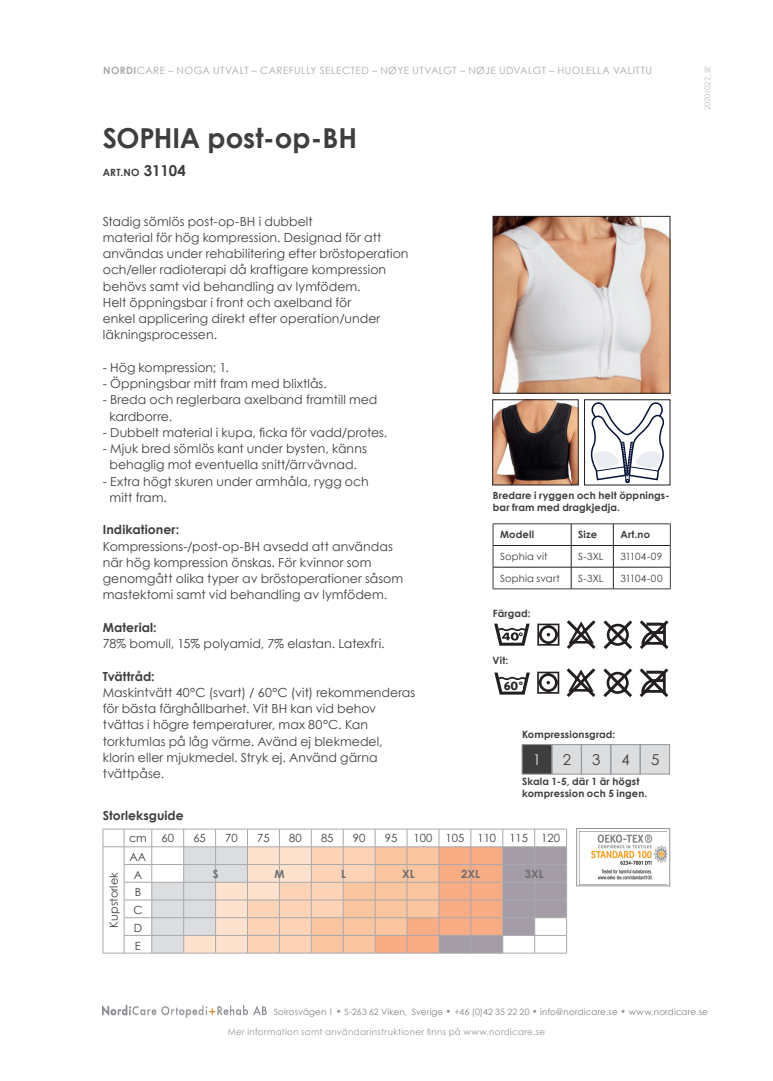
<style>
.page{position:relative;width:773px;height:1081px;background:#fff}
.page>*{position:absolute;margin:0;border:0;box-sizing:border-box;transform-origin:0 0}
.t1{font:700 27.5px "Century Gothic";letter-spacing:-.005em;color:#3e3e3f}
.t2{font:15px "Century Gothic";color:#3e3e3f}
.t3{font:15px "Century Gothic";color:#dcdddf}
.t4{font:12.5px/16.2px "Century Gothic";letter-spacing:.005em;color:#3e3e3f}
.t5{font:700 12.5px "Century Gothic";letter-spacing:.005em;color:#3e3e3f}
.t6{font:700 12.5px "Seravek";color:#231f20}
.t7{font:11.25px/17.8px "Century Gothic";color:#3e3e3f;text-align:center}
.t8{font:700 11.25px "Century Gothic";color:#6c6d70}
.t9{font:700 10px/12px "Century Gothic";letter-spacing:.01em;color:#3e3e3f}
.t10{font:10px "Century Gothic";letter-spacing:.045em;color:#a8a9ad}
.t11{font:10px "Century Gothic";letter-spacing:.01em;color:#3e3e3f}
.t12{font:700 10px "Century Gothic";color:#3e3e3f}
.t13{font:8.75px "Century Gothic";letter-spacing:.02em;color:#808285}
.t14{font:8.75px "Century Gothic";letter-spacing:.04em;color:#939598}
.t15{font:7.5px "Century Gothic";color:#bcbdc0}
.s1{font-weight:700}
.s2{font-size:15px}
.s3{font-weight:700;font-size:10px;color:#939598}
</style>
<div class="page">
<svg style="left:494px;top:623px;width:35px;height:23px"></svg>
<svg style="left:567px;top:620px;width:28px;height:29px"></svg>
<svg style="left:603px;top:620px;width:29px;height:29px"></svg>
<svg style="left:640px;top:620px;width:28px;height:29px"></svg>
<svg style="left:537px;top:623px;width:22px;height:23px"></svg>
<svg style="left:566px;top:668px;width:29px;height:29px"></svg>
<svg style="left:603px;top:668px;width:29px;height:29px"></svg>
<svg style="left:639px;top:668px;width:29px;height:29px"></svg>
<svg style="left:537px;top:671px;width:22px;height:23px"></svg>
<svg style="left:494px;top:672px;width:35px;height:22px"></svg>
<img style="left:103px;top:1006px;width:163px;height:11px">
<hr style="left:493px;top:523px;width:78px;height:1px;background:#3e3e3f">
<hr style="left:571px;top:523px;width:42px;height:1px;background:#3e3e3f">
<hr style="left:613px;top:523px;width:57px;height:1px;background:#3e3e3f">
<svg style="left:492px;top:524px;width:179px;height:65px"></svg>
<hr style="left:493px;top:588px;width:78px;height:1px;background:#3e3e3f">
<hr style="left:571px;top:588px;width:42px;height:1px;background:#3e3e3f">
<hr style="left:613px;top:588px;width:57px;height:1px;background:#3e3e3f">
<hr style="left:493px;top:567px;width:78px;height:1px;background:#231f20">
<hr style="left:571px;top:567px;width:42px;height:1px;background:#231f20">
<hr style="left:613px;top:567px;width:57px;height:1px;background:#231f20">
<img style="left:495px;top:218px;width:173px;height:173px">
<div style="left:493px;top:216px;width:177px;height:177px;border:1px solid #231f20"></div>
<svg style="left:590px;top:402px;width:75px;height:81px"></svg>
<img style="left:494px;top:402px;width:82px;height:81px">
<svg style="left:103px;top:829px;width:464px;height:125px"></svg>
<hr style="left:502px;top:953px;width:32px;height:1px;background:#a8a9ad">
<div style="left:522px;top:744px;width:30px;height:30px;background:#3e3e3f;border:1px solid #939598"></div>
<div style="left:552px;top:744px;width:29px;height:30px;background:#dcdddf;border:1px solid #939598"></div>
<div style="left:610px;top:744px;width:30px;height:30px;background:#dcdddf;border:1px solid #939598"></div>
<div style="left:640px;top:744px;width:29px;height:30px;background:#dcdddf;border:1px solid #939598"></div>
<div style="left:581px;top:744px;width:29px;height:30px;background:#dcdddf;border:1px solid #939598"></div>
<div style="left:576px;top:828px;width:93px;height:58px;border:1px solid #939598"></div>
<img style="left:579px;top:831px;width:87px;height:53px">
<p class="t10" style="left:103px;top:64px;width:550px"><span class="s1">NORDI</span>CARE – NOGA UTVALT – CAREFULLY SELECTED – NØYE UTVALGT – NØJE UDVALGT – HUOLELLA VALITTU</p>
<h1 class="t1" style="left:103px;top:121px;width:256px">SOPHIA post-op-BH</h1>
<p class="t12" style="left:103px;top:166px;width:84px">ART.NO <span class="s2">31104</span></p>
<p class="t4" style="left:103px;top:213px;width:307px">Stadig sömlös post-op-BH i dubbelt<br>material för hög kompression. Designad för att användas under rehabilitering efter bröstoperation och/eller radioterapi då kraftigare kompression behövs samt vid behandling av lymfödem.<br>Helt öppningsbar i front och axelband för<br>enkel applicering direkt efter operation/under läkningsprocessen.</p>
<p class="t4" style="left:103px;top:359px;width:128px">- Hög kompression; 1.</p>
<p class="t4" style="left:103px;top:375px;width:225px">- Öppningsbar mitt fram med blixtlås.</p>
<p class="t4" style="left:109px;top:391px;width:269px;text-indent:-7px">- Breda och reglerbara axelband framtill med kardborre.</p>
<p class="t4" style="left:103px;top:424px;width:286px">- Dubbelt material i kupa, ficka för vadd/protes.</p>
<p class="t4" style="left:103px;top:440px;width:265px;text-align:center">- Mjuk bred sömlös kant under bysten, känns behaglig mot eventuella snitt/ärrvävnad.</p>
<p class="t4" style="left:109px;top:473px;width:261px;text-indent:-7px">- Extra högt skuren under armhåla, rygg och mitt fram.</p>
<p class="t5" style="left:103px;top:522px;width:78px">Indikationer:</p>
<p class="t4" style="left:103px;top:538px;width:302px">Kompressions-/post-op-BH avsedd att användas när hög kompression önskas. För kvinnor som genomgått olika typer av bröstoperationer såsom mastektomi samt vid behandling av lymfödem.</p>
<p class="t5" style="left:103px;top:619px;width:55px">Material:</p>
<p class="t4" style="left:103px;top:635px;width:283px">78% bomull, 15% polyamid, 7% elastan. Latexfri.</p>
<p class="t5" style="left:103px;top:668px;width:53px">Tvättråd:</p>
<p class="t4" style="left:103px;top:684px;width:314px">Maskintvätt 40°C (svart) / 60°C (vit) rekommenderas för bästa färghållbarhet. Vit BH kan vid behov tvättas i högre temperaturer, max 80°C. Kan torktumlas på låg värme. Avänd ej blekmedel, klorin eller mjukmedel. Stryk ej. Använd gärna tvättpåse.</p>
<p class="t9" style="left:492px;top:489px;width:178px">Bredare i ryggen och helt öppnings&shy;bar fram med dragkjedja.</p>
<p class="t9" style="left:500px;top:528px;width:35px">Modell</p>
<p class="t9" style="left:578px;top:528px;width:20px">Size</p>
<p class="t9" style="left:620px;top:528px;width:31px">Art.no</p>
<p class="t11" style="left:500px;top:550px;width:49px">Sophia vit</p>
<p class="t11" style="left:578px;top:550px;width:27px">S-3XL</p>
<p class="t11" style="left:620px;top:550px;width:43px">31104-09</p>
<p class="t11" style="left:500px;top:572px;width:61px">Sophia svart</p>
<p class="t11" style="left:578px;top:572px;width:27px">S-3XL</p>
<p class="t11" style="left:620px;top:572px;width:44px">31104-00</p>
<p class="t9" style="left:492px;top:607px;width:39px">Färgad:</p>
<p class="t9" style="left:492px;top:654px;width:17px">Vit:</p>
<p class="t6" style="left:503px;top:675px;width:21px">60°</p>
<p class="t9" style="left:522px;top:728px;width:95px">Kompressionsgrad:</p>
<p class="t9" style="left:522px;top:775px;width:127px">Skala 1-5, där 1 är högst kompression och 5 ingen.</p>
<p class="t3" style="left:532px;top:750px;width:10px">1</p>
<p class="t2" style="left:562px;top:750px;width:10px">2</p>
<p class="t2" style="left:592px;top:750px;width:10px">3</p>
<p class="t2" style="left:621px;top:750px;width:10px">4</p>
<p class="t2" style="left:651px;top:750px;width:10px">5</p>
<p class="t5" style="left:103px;top:807px;width:82px">Storleksguide</p>
<p class="t7" style="left:129px;top:829px;width:19px">cm</p>
<p class="t7" style="left:161px;top:829px;width:14px">60</p>
<p class="t7" style="left:193px;top:829px;width:14px">65</p>
<p class="t7" style="left:225px;top:829px;width:14px">70</p>
<p class="t7" style="left:257px;top:829px;width:14px">75</p>
<p class="t7" style="left:289px;top:829px;width:14px">80</p>
<p class="t7" style="left:321px;top:829px;width:14px">85</p>
<p class="t7" style="left:353px;top:829px;width:14px">90</p>
<p class="t7" style="left:385px;top:829px;width:14px">95</p>
<p class="t7" style="left:413px;top:829px;width:148px">100 105 110 115 120</p>
<p class="t7" style="left:105px;top:927px;width:57px;rotate:-90deg">Kupstorlek</p>
<p class="t7" style="left:130px;top:848px;width:18px">AA<br>A<br>B<br>C<br>D<br>E</p>
<p class="t8" style="left:524px;top:866px;width:20px">3XL</p>
<p class="t8" style="left:213px;top:867px;width:7px">S</p>
<p class="t8" style="left:274px;top:867px;width:12px">M</p>
<p class="t8" style="left:341px;top:867px;width:6px">L</p>
<p class="t8" style="left:402px;top:867px;width:14px">XL</p>
<p class="t8" style="left:461px;top:867px;width:20px">2XL</p>
<p class="t15" style="left:702px;top:110px;width:46px;rotate:-90deg">20201022_SE</p>
<p class="t13" style="left:274px;top:1006px;width:435px">Solrosvägen 1 <span class="s3">•</span> S-263 62 Viken, Sverige <span class="s3">•</span> +46 (0)42 35 22 20 <span class="s3">•</span> info@nordicare.se <span class="s3">•</span> www.nordicare.se</p>
<p class="t14" style="left:228px;top:1026px;width:319px">Mer information samt användarinstruktioner finns på www.nordicare.se</p>
</div>
